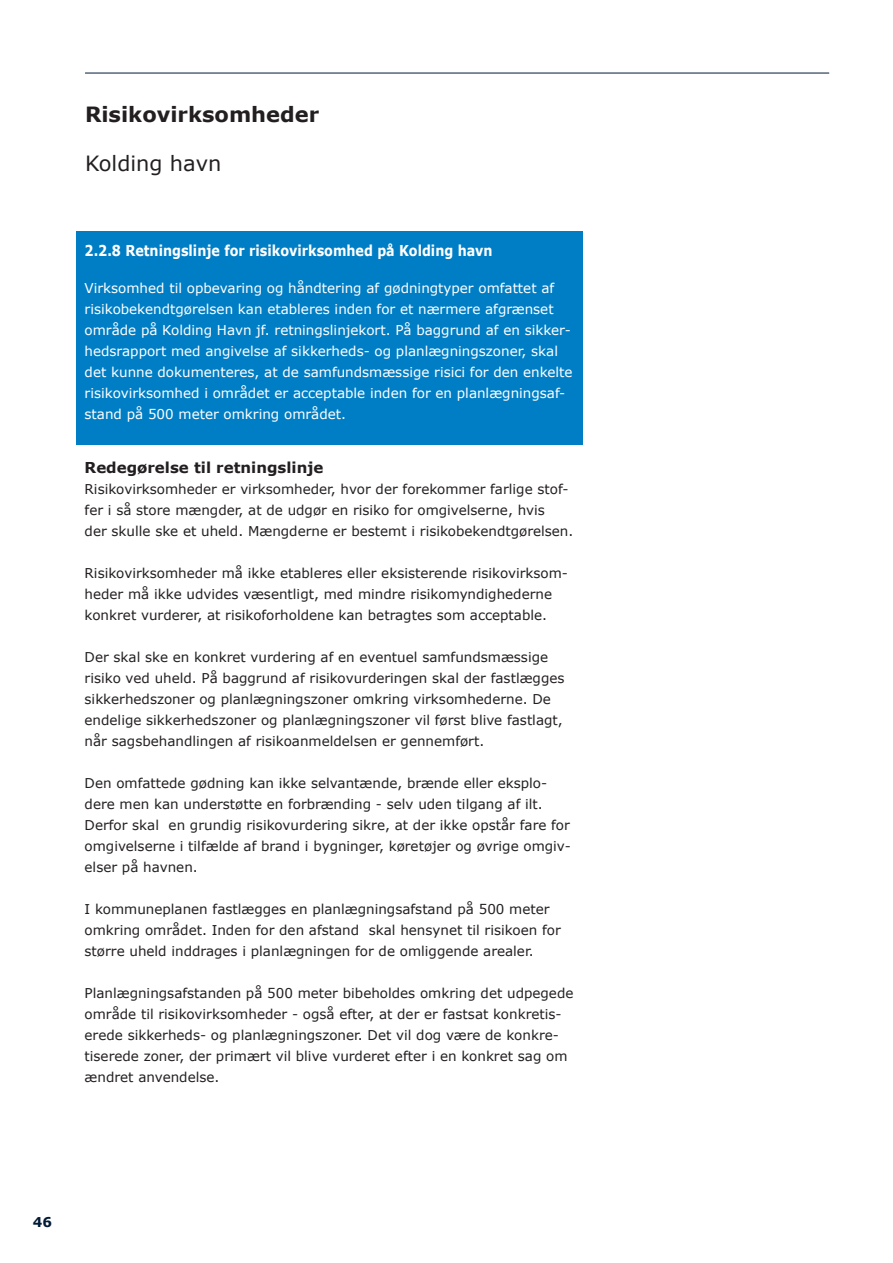
<style>
.page{position:relative;width:893px;height:1263px;background:#fff}
.page>*{position:absolute;margin:0;border:0;box-sizing:border-box;transform-origin:0 0}
.Paragraph_Style_2{font:700 21px "Verdana";color:#231f20}
.Paragraph_Style_2-2{font:21px "Verdana";color:#231f20}
.Overskrift_rammer_og{font:700 15px "Verdana";color:#fff;scale:.85 1}
.Brødtekst{font:700 15px "Verdana";color:#231f20}
.Blå_tekst{font:13.5px/21px "Verdana";color:#231f20}
.Brødtekst-2{font:13.5px/21px "Verdana";color:#231f20}
.Brødtekst-3{font:13.5px/21px "Verdana";color:#fff}
.t1{font:700 13.5px "Verdana";color:#001a37}
</style>
<div class="page">
<div style="left:76px;top:231px;width:507px;height:213px;background:#007ec5"></div>
<hr style="left:85px;top:73px;width:744px;height:1px;background:#001a37">
<p class="Paragraph_Style_2" style="left:85px;top:100px;width:236px">Risikovirksomheder</p>
<p class="Paragraph_Style_2-2" style="left:85px;top:149px;width:138px">Kolding havn</p>
<p class="Overskrift_rammer_og" style="left:85px;top:239px;width:482px">2.2.8 Retningslinje for risikovirksomhed på Kolding havn</p>
<p class="Brødtekst-3" style="left:85px;top:277px;width:489px">Virksomhed til opbevaring og håndtering af gødningtyper omfattet af risikobekendtgørelsen kan etableres inden for et nærmere afgrænset område på Kolding Havn jf. retningslinjekort. På baggrund af en sikker&shy;hedsrapport med angivelse af sikkerheds- og planlægningszoner, skal det kunne dokumenteres, at de samfundsmæssige risici for den enkelte risikovirksomhed i området er acceptable inden for en planlægningsaf&shy;stand på 500 meter omkring området.</p>
<p class="Brødtekst" style="left:85px;top:457px;width:240px">Redegørelse til retningslinje</p>
<p class="Brødtekst-2" style="left:85px;top:478px;width:490px">Risikovirksomheder er virksomheder, hvor der forekommer farlige stof&shy;fer i så store mængder, at de udgør en risiko for omgivelserne, hvis<br>der skulle ske et uheld. Mængderne er bestemt i risikobekendtgørelsen.</p>
<p class="Brødtekst-2" style="left:85px;top:562px;width:485px">Risikovirksomheder må ikke etableres eller eksisterende risikovirksom&shy;heder må ikke udvides væsentligt, med mindre risikomyndighederne konkret vurderer, at risikoforholdene kan betragtes som acceptable.</p>
<p class="Blå_tekst" style="left:85px;top:646px;width:481px">Der skal ske en konkret vurdering af en eventuel samfundsmæssige risiko ved uheld. På baggrund af risikovurderingen skal der fastlægges sikkerhedszoner og planlægningszoner omkring virksomhederne. De endelige sikkerhedszoner og planlægningszoner vil først blive fastlagt, når sagsbehandlingen af risikoanmeldelsen er gennemført.</p>
<p class="Brødtekst-2" style="left:85px;top:772px;width:488px">Den omfattede gødning kan ikke selvantænde, brænde eller eksplo&shy;dere men kan understøtte en forbrænding - selv uden tilgang af ilt.<br>Derfor skal en grundig risikovurdering sikre, at der ikke opstår fare for omgivelserne i tilfælde af brand i bygninger, køretøjer og øvrige omgiv&shy;elser på havnen.</p>
<p class="Blå_tekst" style="left:85px;top:898px;width:478px">I kommuneplanen fastlægges en planlægningsafstand på 500 meter omkring området. Inden for den afstand skal hensynet til risikoen for større uheld inddrages i planlægningen for de omliggende arealer.</p>
<p class="Blå_tekst" style="left:85px;top:982px;width:490px">Planlægningsafstanden på 500 meter bibeholdes omkring det udpegede område til risikovirksomheder - også efter, at der er fastsat konkretis&shy;erede sikkerheds- og planlægningszoner. Det vil dog være de konkre&shy;tiserede zoner, der primært vil blive vurderet efter i en konkret sag om ændret anvendelse.</p>
<p class="t1" style="left:33px;top:1212px;width:21px">46</p>
</div>
